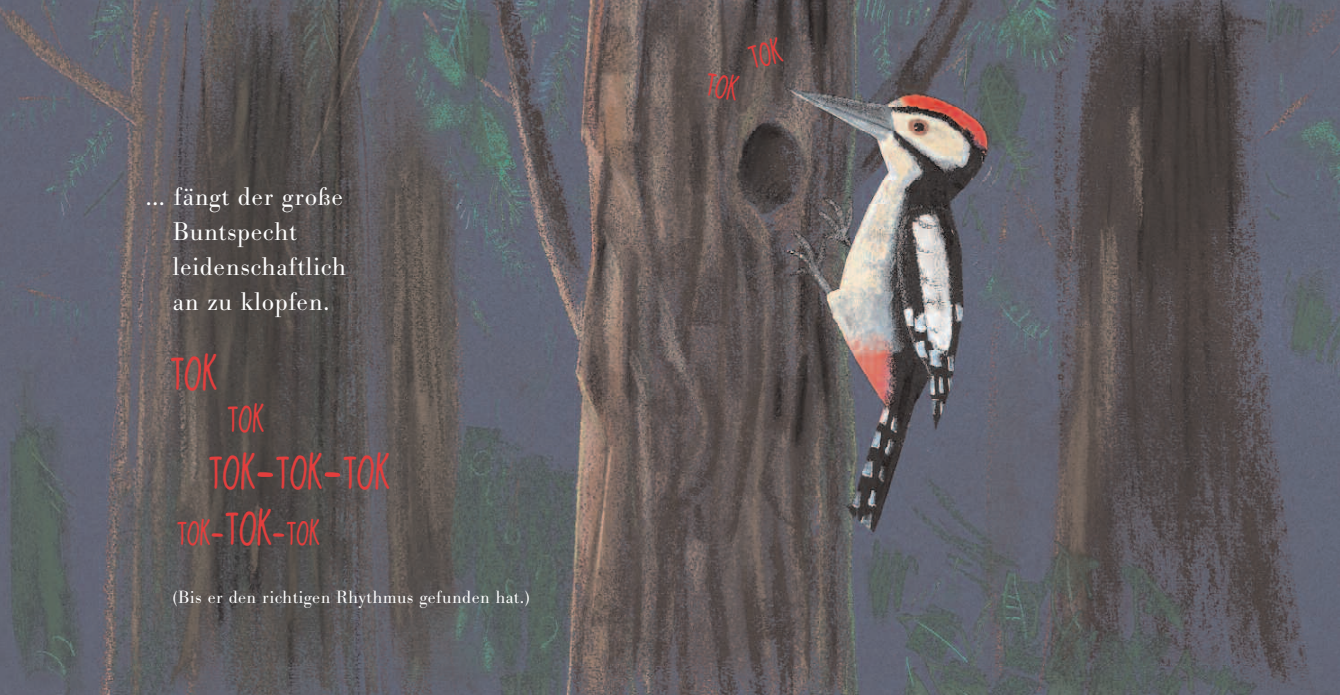
<style>
.page{position:relative;width:1340px;height:695px;background:#fff}
.page>*{position:absolute;margin:0;border:0;box-sizing:border-box;transform-origin:0 0}
.t1{font:45.94px "kingcoo LKC";color:#e43e3d}
.t2{font:36.05px "kingcoo LKC";color:#e43e3d}
.t3{font:32.81px "kingcoo LKC";color:#e43e3d}
.t4{font:300 26.6px/34.9px "Bodoni Antiqua T";letter-spacing:.025em;color:#fff}
.t5{font:300 18.38px "Bodoni Antiqua T";letter-spacing:.025em;color:#fff}
.s1{font-size:61.25px}
.s2{font-size:43.75px}
.s3{font-size:45.94px}
</style>
<div class="page">
<img style="left:0;top:0;width:1339px;height:694px">
<svg style="left:704px;top:73px;width:36px;height:28px"></svg>
<svg style="left:747px;top:36px;width:37px;height:33px"></svg>
<p class="t4" style="left:173px;top:178px;width:175px;text-indent:-27px">… fängt der große<br>Buntspecht leidenschaftlich an zu klopfen.</p>
<h1 class="t1" style="left:170px;top:351px;width:48px">tok</h1>
<h2 class="t2" style="left:227px;top:401px;width:38px">tok</h2>
<h1 class="t1" style="left:209px;top:450px;width:183px">tok<span class="s1">-</span>tok<span class="s1">-</span>tok</h1>
<p class="t3" style="left:177px;top:517px;width:144px">tok<span class="s2">-</span><span class="s3">tok</span><span class="s2">-</span>tok</p>
<p class="t5" style="left:173px;top:586px;width:358px">(Bis er den richtigen Rhythmus gefunden hat.)</p>
</div>
